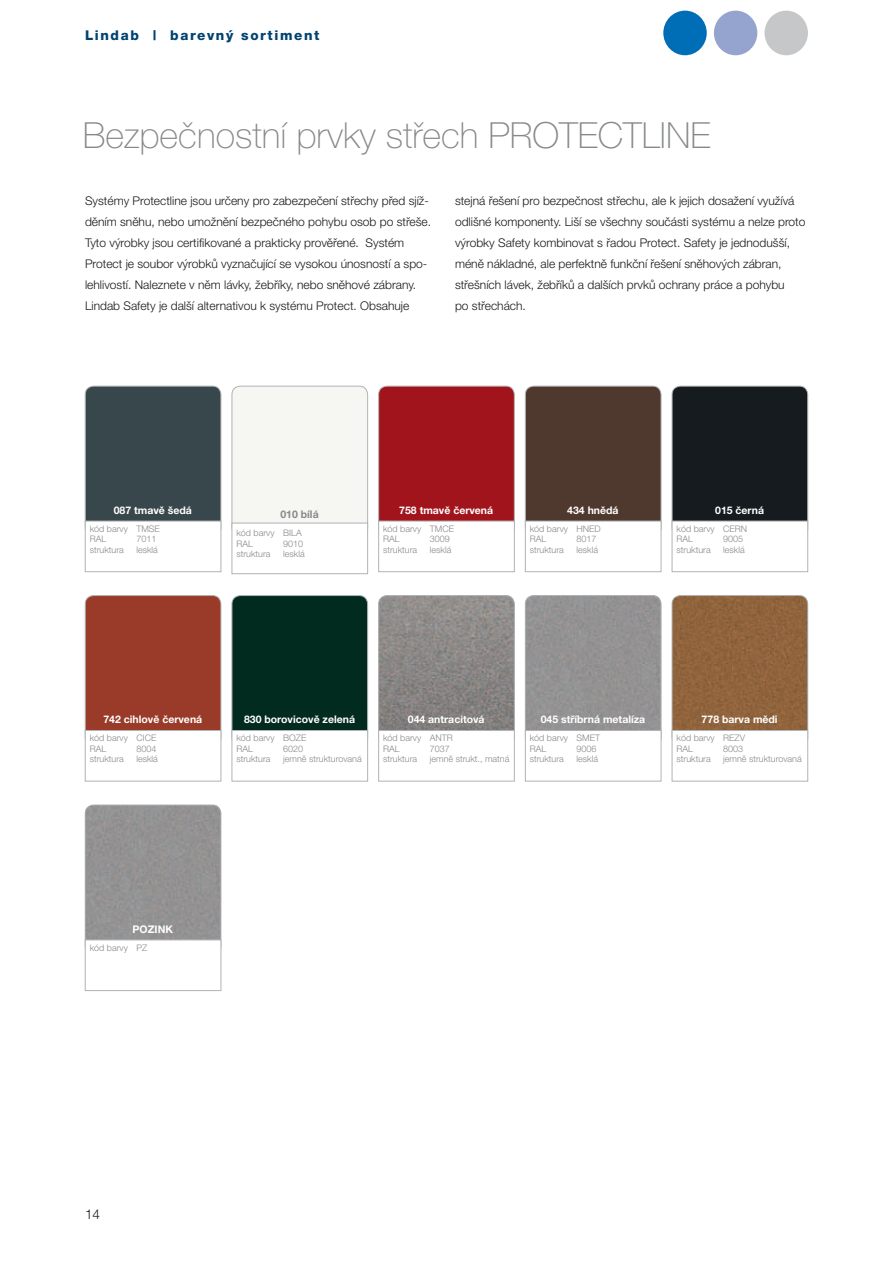
<style>
.page{position:relative;width:893px;height:1263px;background:#fff}
.page>*{position:absolute;margin:0;border:0;box-sizing:border-box;transform-origin:0 0}
.t1{font:100 36px "Helvetica Neue CE";color:#87888a}
.t2{font:800 13.5px "Helvetica Neue CE";letter-spacing:.12em;color:#004270}
.t3{font:300 13.5px "Helvetica Neue CE";color:#1a171c}
.t4{font:300 12px/21px "Helvetica Neue CE";color:#1a171c}
.t5{font:700 10.5px "Helvetica Neue CE";color:#fff}
.t6{font:700 10.5px "Helvetica Neue CE";color:#87888a}
.t7{font:300 9px/10.5px "Helvetica Neue CE";color:#87888a}
</style>
<div class="page">
<div style="left:663px;top:11px;width:44px;height:44px;background:#006eb6;border-radius:50%"></div>
<div style="left:714px;top:11px;width:43px;height:44px;background:#95a3cf;border-radius:50%"></div>
<div style="left:764px;top:11px;width:44px;height:44px;background:#c6c7c9;border-radius:50%"></div>
<div style="left:379px;top:386px;width:135px;height:150px;background:#a1141c;border-radius:9px"></div>
<div style="left:378px;top:386px;width:136px;height:150px;border:1px solid #b1b3b4;border-radius:9px"></div>
<div style="left:378px;top:521px;width:136px;height:51px;background:#fff;border:1px solid #b1b3b4"></div>
<div style="left:85px;top:386px;width:136px;height:150px;background:#38474b;border-radius:9px"></div>
<div style="left:85px;top:386px;width:136px;height:150px;border:1px solid #b1b3b4;border-radius:9px"></div>
<div style="left:85px;top:521px;width:136px;height:51px;background:#fff;border:1px solid #b1b3b4"></div>
<div style="left:672px;top:386px;width:136px;height:150px;background:#151b1f;border-radius:9px"></div>
<div style="left:672px;top:386px;width:136px;height:150px;border:1px solid #b1b3b4;border-radius:9px"></div>
<div style="left:672px;top:521px;width:136px;height:51px;background:#fff;border:1px solid #b1b3b4"></div>
<div style="left:525px;top:386px;width:136px;height:150px;background:#4f382e;border-radius:9px"></div>
<div style="left:525px;top:386px;width:136px;height:150px;border:1px solid #b1b3b4;border-radius:9px"></div>
<div style="left:525px;top:521px;width:136px;height:51px;background:#fff;border:1px solid #b1b3b4"></div>
<div style="left:85px;top:595px;width:136px;height:151px;background:#9a3b29;border-radius:9px"></div>
<div style="left:85px;top:595px;width:136px;height:151px;border:1px solid #b1b3b4;border-radius:9px"></div>
<div style="left:85px;top:730px;width:136px;height:51px;background:#fff;border:1px solid #b1b3b4"></div>
<div style="left:232px;top:595px;width:136px;height:151px;background:#002b1e;border-radius:9px"></div>
<div style="left:232px;top:595px;width:136px;height:151px;border:1px solid #b1b3b4;border-radius:9px"></div>
<div style="left:232px;top:730px;width:136px;height:51px;background:#fff;border:1px solid #b1b3b4"></div>
<div style="left:232px;top:386px;width:136px;height:150px;background:#f6f7f2;border-radius:9px"></div>
<div style="left:232px;top:386px;width:136px;height:150px;border:1px solid #b1b3b4;border-radius:9px"></div>
<div style="left:232px;top:523px;width:136px;height:51px;background:#fff;border:1px solid #b1b3b4"></div>
<img style="left:85px;top:805px;width:136px;height:135px">
<div style="left:85px;top:805px;width:136px;height:150px;border:1px solid #b1b3b4;border-radius:9px"></div>
<div style="left:85px;top:940px;width:136px;height:51px;background:#fff;border:1px solid #b1b3b4"></div>
<img style="left:379px;top:595px;width:135px;height:135px">
<div style="left:378px;top:595px;width:136px;height:151px;border:1px solid #b1b3b4;border-radius:9px"></div>
<div style="left:378px;top:730px;width:136px;height:51px;background:#fff;border:1px solid #b1b3b4"></div>
<img style="left:525px;top:595px;width:136px;height:135px">
<div style="left:525px;top:595px;width:136px;height:151px;border:1px solid #b1b3b4;border-radius:9px"></div>
<div style="left:525px;top:730px;width:136px;height:51px;background:#fff;border:1px solid #b1b3b4"></div>
<img style="left:672px;top:595px;width:136px;height:135px">
<div style="left:672px;top:595px;width:136px;height:151px;border:1px solid #b1b3b4;border-radius:9px"></div>
<div style="left:672px;top:730px;width:136px;height:51px;background:#fff;border:1px solid #b1b3b4"></div>
<p class="t2" style="left:85px;top:28px;width:236px">Lindab | barevný sortiment</p>
<h1 class="t1" style="left:83px;top:115px;width:629px">Bezpečnostní prvky střech PROTECTLINE</h1>
<p class="t4" style="left:85px;top:191px;width:348px">Systémy Protectline jsou určeny pro zabezpečení střechy před sjíž&shy;děním sněhu, nebo umožnění bezpečného pohybu osob po střeše.<br>Tyto výrobky jsou certifikované a prakticky prověřené. Systém Protect je soubor výrobků vyznačující se vysokou únosností a spo&shy;lehlivostí. Naleznete v něm lávky, žebříky, nebo sněhové zábrany.<br>Lindab Safety je další alternativou k systému Protect. Obsahuje</p>
<p class="t4" style="left:455px;top:191px;width:352px">stejná řešení pro bezpečnost střechu, ale k jejich dosažení využívá odlišné komponenty. Liší se všechny součásti systému a nelze proto výrobky Safety kombinovat s řadou Protect. Safety je jednodušší, méně nákladné, ale perfektně funkční řešení sněhových zábran, střešních lávek, žebříků a dalších prvků ochrany práce a pohybu<br>po střechách.</p>
<p class="t5" style="left:114px;top:504px;width:80px">087 tmavě šedá</p>
<p class="t7" style="left:90px;top:524px;width:72px">kód barvy TMSE<br>RAL</p>
<p class="t7" style="left:136px;top:534px;width:22px">7011</p>
<p class="t7" style="left:90px;top:545px;width:36px">struktura</p>
<p class="t7" style="left:136px;top:545px;width:23px">lesklá</p>
<p class="t6" style="left:280px;top:508px;width:40px">010 bílá</p>
<p class="t7" style="left:236px;top:528px;width:67px">kód barvy BILA<br>RAL</p>
<p class="t7" style="left:283px;top:538px;width:22px">9010</p>
<p class="t7" style="left:236px;top:549px;width:36px">struktura</p>
<p class="t7" style="left:283px;top:549px;width:23px">lesklá</p>
<p class="t5" style="left:399px;top:504px;width:95px">758 tmavě červená</p>
<p class="t7" style="left:383px;top:524px;width:72px">kód barvy TMCE<br>RAL</p>
<p class="t7" style="left:430px;top:534px;width:22px">3009</p>
<p class="t5" style="left:567px;top:504px;width:53px">434 hnědá</p>
<p class="t7" style="left:530px;top:524px;width:72px">kód barvy HNED<br>RAL</p>
<p class="t7" style="left:577px;top:534px;width:22px">8017</p>
<p class="t5" style="left:715px;top:504px;width:51px">015 černá</p>
<p class="t7" style="left:676px;top:524px;width:72px">kód barvy CERN<br>RAL</p>
<p class="t7" style="left:723px;top:534px;width:22px">9005</p>
<p class="t7" style="left:383px;top:545px;width:36px">struktura</p>
<p class="t7" style="left:430px;top:545px;width:23px">lesklá</p>
<p class="t7" style="left:530px;top:545px;width:36px">struktura</p>
<p class="t7" style="left:577px;top:545px;width:23px">lesklá</p>
<p class="t7" style="left:676px;top:545px;width:36px">struktura</p>
<p class="t7" style="left:723px;top:545px;width:23px">lesklá</p>
<p class="t5" style="left:103px;top:714px;width:100px">742 cihlově červená</p>
<p class="t7" style="left:90px;top:733px;width:68px">kód barvy CICE<br>RAL</p>
<p class="t7" style="left:136px;top:744px;width:22px">8004</p>
<p class="t5" style="left:244px;top:714px;width:113px">830 borovicově zelená</p>
<p class="t7" style="left:236px;top:733px;width:71px">kód barvy BOZE<br>RAL</p>
<p class="t7" style="left:283px;top:744px;width:22px">6020</p>
<p class="t5" style="left:408px;top:714px;width:78px">044 antracitová</p>
<p class="t7" style="left:383px;top:733px;width:71px">kód barvy ANTR<br>RAL</p>
<p class="t7" style="left:430px;top:744px;width:22px">7037</p>
<p class="t5" style="left:541px;top:714px;width:106px">045 stříbrná metalíza</p>
<p class="t7" style="left:530px;top:733px;width:72px">kód barvy SMET<br>RAL</p>
<p class="t7" style="left:577px;top:744px;width:22px">9006</p>
<p class="t5" style="left:702px;top:714px;width:78px">778 barva mědi</p>
<p class="t7" style="left:676px;top:733px;width:70px">kód barvy REZV<br>RAL</p>
<p class="t7" style="left:723px;top:744px;width:22px">8003</p>
<p class="t7" style="left:90px;top:754px;width:36px">struktura</p>
<p class="t7" style="left:136px;top:754px;width:23px">lesklá</p>
<p class="t7" style="left:236px;top:754px;width:36px">struktura</p>
<p class="t7" style="left:283px;top:754px;width:80px">jemně strukturovaná</p>
<p class="t7" style="left:383px;top:754px;width:36px">struktura</p>
<p class="t7" style="left:430px;top:754px;width:81px">jemně strukt., matná</p>
<p class="t7" style="left:530px;top:754px;width:36px">struktura</p>
<p class="t7" style="left:577px;top:754px;width:23px">lesklá</p>
<p class="t7" style="left:676px;top:754px;width:36px">struktura</p>
<p class="t7" style="left:723px;top:754px;width:80px">jemně strukturovaná</p>
<p class="t5" style="left:133px;top:923px;width:42px">POZINK</p>
<p class="t7" style="left:90px;top:942px;width:59px">kód barvy PZ</p>
<p class="t3" style="left:85px;top:1207px;width:17px">14</p>
</div>
